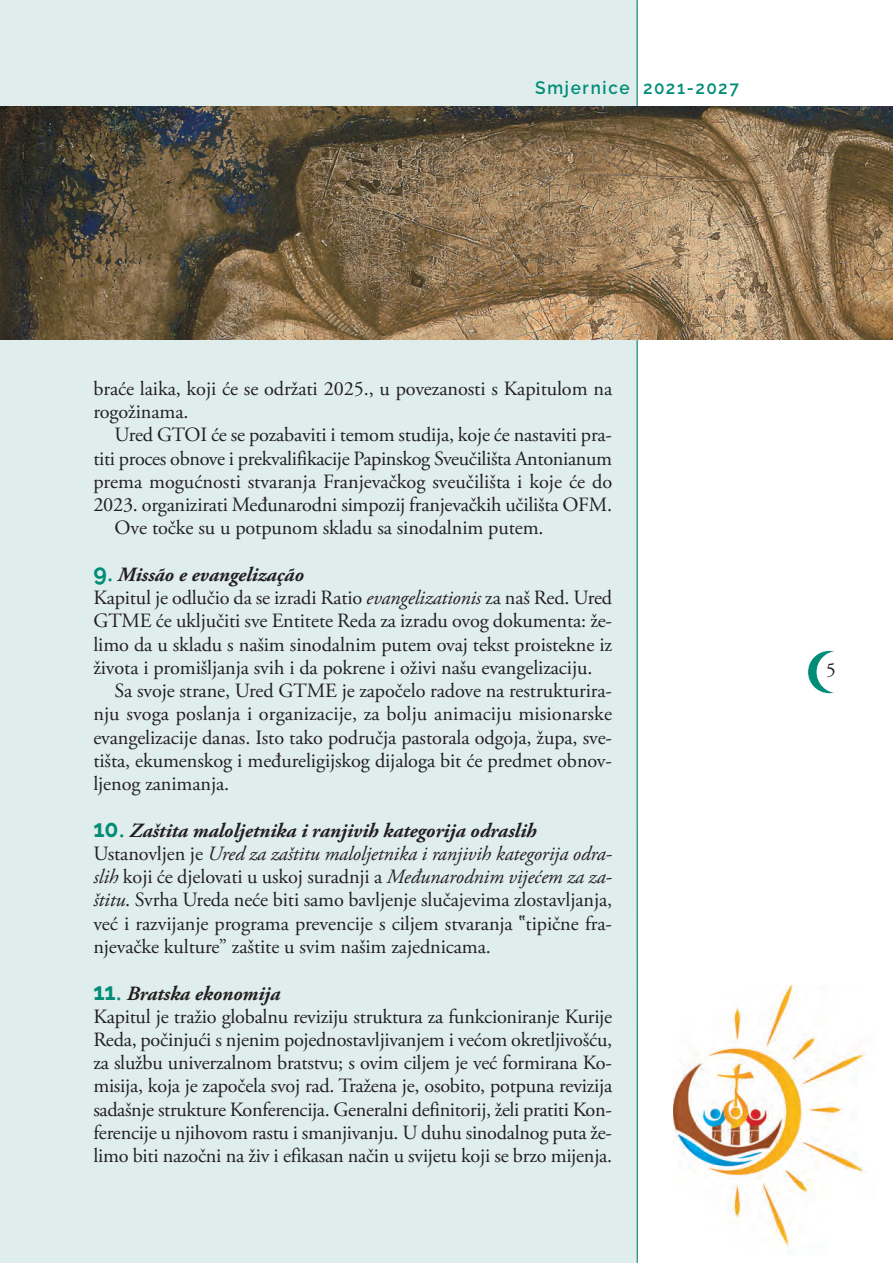
<style>
.page{position:relative;width:893px;height:1263px;background:#fff}
.page>*{position:absolute;margin:0;border:0;box-sizing:border-box;transform-origin:0 0}
.t1{font:20.25px/23.2px "Adobe Garamond Pro";letter-spacing:-.005em;color:#231f20}
.t2{font:italic 700 20.25px "Adobe Garamond Pro";letter-spacing:-.005em;color:#231f20}
.t3{font:19.5px "Adobe Garamond";color:#231f20}
.t4{font:600 18px "Raleway";letter-spacing:.1em;color:#008d77;scale:.95 1}
.s1{font-family:"Raleway";font-style:normal;font-size:24px;color:#008d77}
.s2{font-family:"Adobe Garamond";font-weight:400;font-style:normal;font-size:27px;color:#008d77}
.s3{font-style:italic}
.s4{font-family:"Raleway";font-weight:700;font-size:24px;color:#008d77}
.s5{font-family:"Adobe Garamond";font-size:27px;color:#008d77}
.s6{font-weight:700;font-style:italic}
.s7{font-family:"Microsoft Sans Serif"}
</style>
<div class="page">
<img style="left:673px;top:985px;width:194px;height:270px">
<div style="left:808px;top:651px;width:42px;height:42px;background:#008d77;border-radius:50%"></div>
<div style="left:816px;top:651px;width:43px;height:42px;background:#fff;border-radius:50%"></div>
<div style="left:0;top:0;width:637px;height:1263px;background:#dfeeec"></div>
<hr style="left:636px;top:0;width:2px;height:1263px;background:#007a66">
<img style="left:0;top:106px;width:892px;height:233px">
<p class="t4" style="left:535px;top:77px;width:216px">Smjernice 2021-2027</p>
<p class="t1" style="left:93px;top:379px;width:520px">braće laika, koji će se održati 2025., u povezanosti s Kapitulom na rogožinama.</p>
<p class="t1" style="left:115px;top:425px;width:499px">Ured GTOI će se pozabaviti i temom studija, koje će nastaviti pra-</p>
<p class="t1" style="left:93px;top:449px;width:520px">titi proces obnove i prekvalifikacije Papinskog Sveučilišta Antonianum</p>
<p class="t1" style="left:93px;top:472px;width:520px">prema mogućnosti stvaranja Franjevačkog sveučilišta i koje će do</p>
<p class="t1" style="left:93px;top:495px;width:520px">2023. organizirati Međunarodni simpozij franjevačkih učilišta OFM.</p>
<p class="t1" style="left:115px;top:518px;width:430px">Ove točke su u potpunom skladu sa sinodalnim putem.</p>
<p class="t2" style="left:93px;top:567px;width:212px"><span class="s1">9</span><span class="s2">.</span> Missão e evangelização</p>
<p class="t1" style="left:93px;top:588px;width:520px">Kapitul je odlučio da se izradi Ratio <span class="s3">evangelizationis</span> za naš Red. Ured</p>
<p class="t1" style="left:93px;top:611px;width:520px">GTME će uključiti sve Entitete Reda za izradu ovog dokumenta: že-</p>
<p class="t1" style="left:93px;top:635px;width:520px">limo da u skladu s našim sinodalnim putem ovaj tekst proistekne iz</p>
<p class="t1" style="left:93px;top:658px;width:501px">života i promišljanja svih i da pokrene i oživi našu evangelizaciju.</p>
<p class="t1" style="left:115px;top:681px;width:499px">Sa svoje strane, Ured GTME je započelo radove na restrukturira-</p>
<p class="t1" style="left:93px;top:704px;width:520px">nju svoga poslanja i organizacije, za bolju animaciju misionarske</p>
<p class="t1" style="left:93px;top:728px;width:520px">evangelizacije danas. Isto tako područja pastorala odgoja, župa, sve-</p>
<p class="t1" style="left:93px;top:751px;width:520px">tišta, ekumenskog i međureligijskog dijaloga bit će predmet obnov-</p>
<p class="t1" style="left:93px;top:774px;width:137px">ljenog zanimanja.</p>
<p class="t1" style="left:93px;top:821px;width:520px"><span class="s4">10</span><span class="s5">.</span> <span class="s6">Zaštita maloljetnika i ranjivih kategorija odraslih </span>Ustanovljen je <span class="s3">Ured za zaštitu maloljetnika i ranjivih kategorija odra&shy;slih</span> koji će djelovati u uskoj suradnji a <span class="s3">Međunarodnim vijećem za za&shy;štitu</span>. Svrha Ureda neće biti samo bavljenje slučajevima zlostavljanja, već i razvijanje programa prevencije s ciljem stvaranja <span class="s7">‟</span>tipične fra&shy;njevačke kulture” zaštite u svim našim zajednicama.</p>
<p class="t1" style="left:93px;top:983px;width:520px"><span class="s4">11</span><span class="s5">.</span> <span class="s6">Bratska ekonomija<br></span>Kapitul je tražio globalnu reviziju struktura za funkcioniranje Kurije Reda, počinjući s njenim pojednostavljivanjem i većom okretljivošću, za službu univerzalnom bratstvu; s ovim ciljem je već formirana Ko&shy;misija, koja je započela svoj rad. Tražena je, osobito, potpuna revizija sadašnje strukture Konferencija. Generalni definitorij, želi pratiti Kon&shy;ferencije u njihovom rastu i smanjivanju. U duhu sinodalnog puta že&shy;limo biti nazočni na živ i efikasan način u svijetu koji se brzo mijenja.</p>
<p class="t3" style="left:826px;top:662px;width:11px">5</p>
</div>
